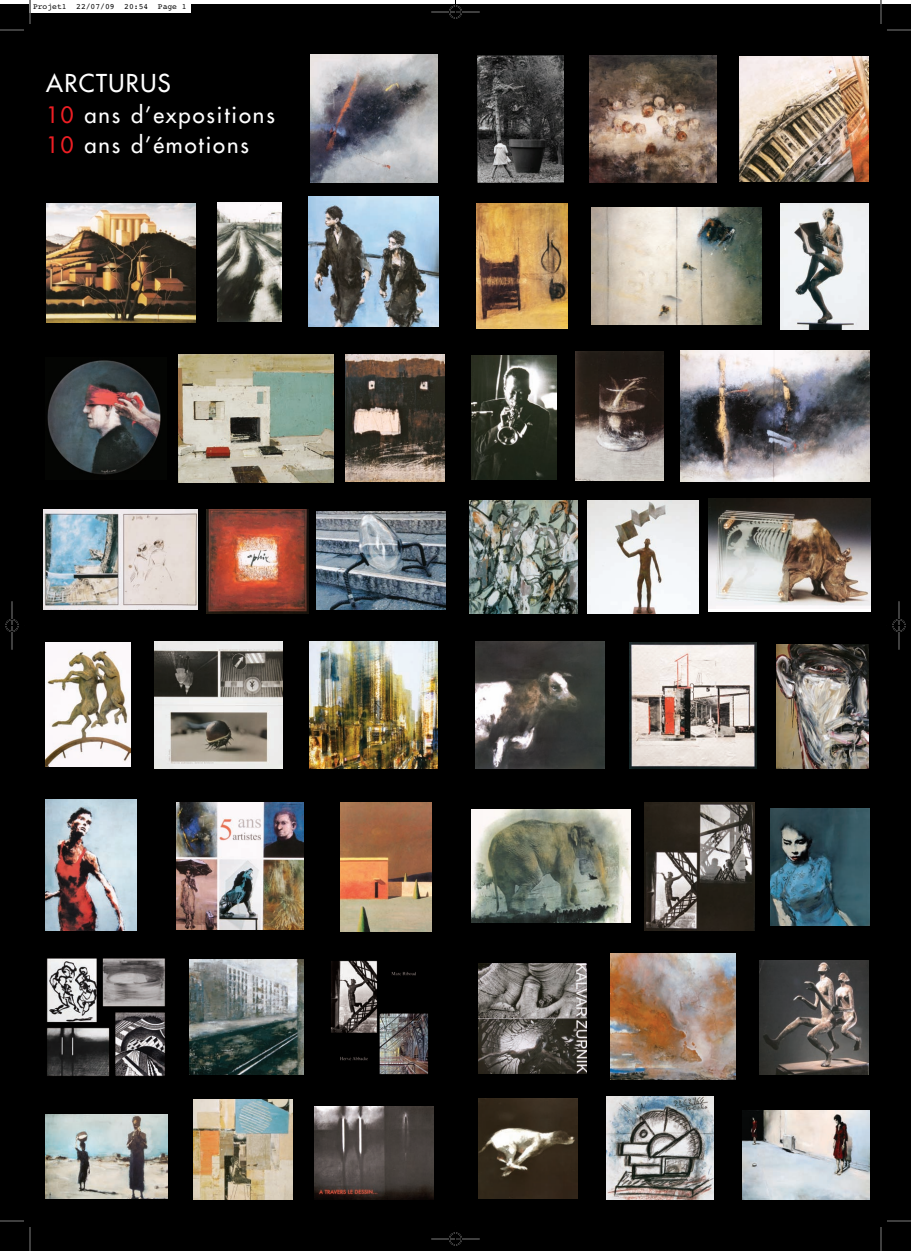
<style>
.page{position:relative;width:911px;height:1251px;background:#fff}
.page>*{position:absolute;margin:0;border:0;box-sizing:border-box;transform-origin:0 0}
.t1{font:24px "Futura";letter-spacing:.06em;color:#fff}
.t2{font:22px/30px "Futura";letter-spacing:.085em;color:#fff}
.t3{font:8px "Courier";color:#000}
.s1{color:#ee1e24}
</style>
<div class="page">
<div style="left:0;top:4px;width:910px;height:1247px;background:#000"></div>
<img style="left:330px;top:960px;width:99px;height:115px">
<img style="left:46px;top:204px;width:149px;height:118px">
<img style="left:45px;top:642px;width:85px;height:124px">
<img style="left:44px;top:510px;width:153px;height:99px">
<img style="left:316px;top:511px;width:129px;height:99px">
<img style="left:471px;top:809px;width:159px;height:113px">
<img style="left:680px;top:351px;width:189px;height:131px">
<img style="left:780px;top:204px;width:88px;height:126px">
<img style="left:206px;top:509px;width:102px;height:104px">
<img style="left:759px;top:960px;width:109px;height:114px">
<img style="left:587px;top:501px;width:111px;height:112px">
<img style="left:575px;top:352px;width:88px;height:128px">
<img style="left:176px;top:802px;width:127px;height:127px">
<img style="left:606px;top:1096px;width:107px;height:103px">
<img style="left:190px;top:959px;width:114px;height:115px">
<img style="left:155px;top:641px;width:127px;height:128px">
<img style="left:218px;top:202px;width:63px;height:120px">
<img style="left:469px;top:501px;width:108px;height:112px">
<img style="left:776px;top:644px;width:91px;height:124px">
<img style="left:475px;top:641px;width:129px;height:128px">
<img style="left:644px;top:802px;width:110px;height:128px">
<img style="left:610px;top:954px;width:125px;height:125px">
<img style="left:478px;top:963px;width:108px;height:110px">
<img style="left:478px;top:1098px;width:99px;height:100px">
<img style="left:314px;top:1107px;width:119px;height:92px">
<img style="left:193px;top:1099px;width:99px;height:100px">
<img style="left:472px;top:355px;width:85px;height:124px">
<img style="left:742px;top:1111px;width:127px;height:88px">
<img style="left:770px;top:809px;width:99px;height:116px">
<img style="left:310px;top:641px;width:127px;height:127px">
<img style="left:345px;top:354px;width:99px;height:127px">
<img style="left:590px;top:55px;width:126px;height:128px">
<img style="left:310px;top:55px;width:127px;height:127px">
<img style="left:629px;top:642px;width:127px;height:126px">
<img style="left:340px;top:802px;width:91px;height:129px">
<img style="left:592px;top:207px;width:169px;height:117px">
<img style="left:47px;top:360px;width:114px;height:115px">
<img style="left:476px;top:204px;width:91px;height:124px">
<img style="left:308px;top:197px;width:130px;height:130px">
<img style="left:45px;top:1114px;width:122px;height:84px">
<img style="left:45px;top:799px;width:92px;height:131px">
<img style="left:739px;top:56px;width:129px;height:126px">
<div style="left:708px;top:498px;width:162px;height:114px;background:#fff"></div>
<img style="left:708px;top:498px;width:162px;height:111px">
<img style="left:47px;top:958px;width:118px;height:119px">
<img style="left:178px;top:354px;width:155px;height:128px">
<img style="left:477px;top:55px;width:86px;height:128px">
<div style="left:29px;top:0;width:162px;height:13px;background:#fff"></div>
<svg style="left:30px;top:0;width:1px;height:24px"></svg>
<svg style="left:0;top:30px;width:24px;height:1px"></svg>
<svg style="left:880px;top:0;width:1px;height:24px"></svg>
<svg style="left:887px;top:30px;width:23px;height:1px"></svg>
<svg style="left:30px;top:1227px;width:1px;height:24px"></svg>
<svg style="left:0;top:1220px;width:24px;height:1px"></svg>
<svg style="left:880px;top:1227px;width:1px;height:24px"></svg>
<svg style="left:887px;top:1220px;width:23px;height:1px"></svg>
<div style="left:6px;top:619px;width:12px;height:13px;border:1px solid #fff;border-radius:50%"></div>
<div style="left:892px;top:619px;width:13px;height:13px;border:1px solid #fff;border-radius:50%"></div>
<hr style="left:12px;top:601px;width:1px;height:48px;background:#000">
<hr style="left:898px;top:601px;width:1px;height:48px;background:#000">
<div style="left:449px;top:6px;width:12px;height:12px;border:1px solid #000;border-radius:50%"></div>
<div style="left:449px;top:1232px;width:12px;height:13px;border:1px solid #000;border-radius:50%"></div>
<div style="left:6px;top:619px;width:12px;height:12px;border:1px solid #000;border-radius:50%"></div>
<div style="left:892px;top:619px;width:13px;height:12px;border:1px solid #000;border-radius:50%"></div>
<p class="t3" style="left:33px;top:4px;width:155px">Projet1 22/07/09 20:54 Page 1</p>
<p class="t1" style="left:46px;top:71px;width:126px">ARCTURUS</p>
<p class="t2" style="left:46px;top:101px;width:230px"><span class="s1">10</span> ans d’expositions<br><span class="s1">10</span> ans d’émotions</p>
</div>
